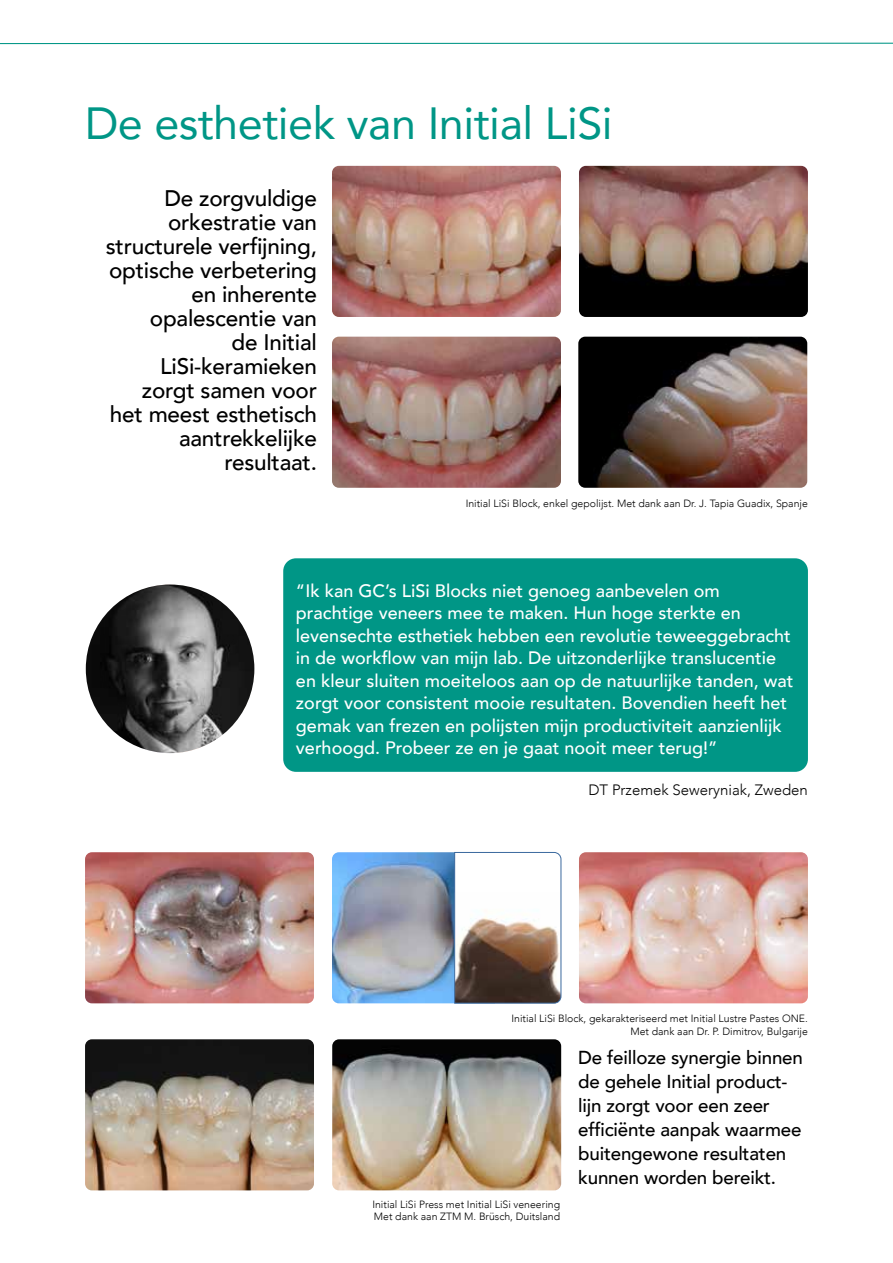
<style>
.page{position:relative;width:893px;height:1263px;background:#fff}
.page>*{position:absolute;margin:0;border:0;box-sizing:border-box;transform-origin:0 0}
.t1{font:45px "Avenir";letter-spacing:-.01em;color:#009686}
.t2{font:500 22.5px/24px "Avenir";letter-spacing:-.01em;color:#000;text-align:right}
.t3{font:500 18.75px/24px "Avenir";letter-spacing:-.01em;color:#000}
.t4{font:500 18px/22.5px "Avenir";color:#fff}
.t5{font:300 15px "Avenir";color:#000}
.t6{font:300 10.5px/12.8px "Avenir";color:#000;text-align:right}
</style>
<div class="page">
<img style="left:86px;top:584px;width:168px;height:169px">
<img style="left:578px;top:337px;width:229px;height:151px">
<img style="left:579px;top:166px;width:229px;height:151px">
<img style="left:332px;top:166px;width:229px;height:151px">
<img style="left:332px;top:337px;width:229px;height:151px">
<img style="left:85px;top:852px;width:229px;height:151px">
<img style="left:332px;top:852px;width:122px;height:151px">
<img style="left:579px;top:852px;width:229px;height:151px">
<svg style="left:454px;top:852px;width:107px;height:151px"></svg>
<img style="left:332px;top:1039px;width:229px;height:151px">
<img style="left:85px;top:1039px;width:229px;height:151px">
<svg style="left:0;top:42px;width:893px;height:3px"></svg>
<div style="left:283px;top:558px;width:525px;height:214px;background:#009686;border-radius:13px"></div>
<h1 class="t1" style="left:85px;top:87px;width:529px">De esthetiek van Initial LiSi</h1>
<p class="t2" style="left:106px;top:185px;width:213px">De zorgvuldige orkestratie van structurele verfijning, optische verbetering en inherente opalescentie van<br>de Initial<br>LiSi-keramieken zorgt samen voor het meest esthetisch aantrekkelijke resultaat.</p>
<p class="t6" style="left:466px;top:497px;width:344px">Initial LiSi Block, enkel gepolijst. Met dank aan Dr. J. Tapia Guadix, Spanje</p>
<p class="t4" style="left:296px;top:578px;width:499px">“Ik kan GC’s LiSi Blocks niet genoeg aanbevelen om prachtige veneers mee te maken. Hun hoge sterkte en levensechte esthetiek hebben een revolutie teweeggebracht in de workflow van mijn lab. De uitzonderlijke translucentie en kleur sluiten moeiteloos aan op de natuurlijke tanden, wat zorgt voor consistent mooie resultaten. Bovendien heeft het gemak van frezen en polijsten mijn productiviteit aanzienlijk verhoogd. Probeer ze en je gaat nooit meer terug!”</p>
<p class="t5" style="left:588px;top:781px;width:221px">DT Przemek Seweryniak, Zweden</p>
<p class="t6" style="left:511px;top:1012px;width:298px">Initial LiSi Block, gekarakteriseerd met Initial Lustre Pastes ONE.<br>Met dank aan Dr. P. Dimitrov, Bulgarije</p>
<p class="t6" style="left:372px;top:1198px;width:189px;text-align:left">Initial LiSi Press met Initial LiSi veneering<br>Met dank aan ZTM M. Brüsch, Duitsland</p>
<p class="t3" style="left:578px;top:1045px;width:226px">De feilloze synergie binnen de gehele Initial product&shy;lijn zorgt voor een zeer efficiënte aanpak waarmee buitengewone resultaten kunnen worden bereikt.</p>
</div>
